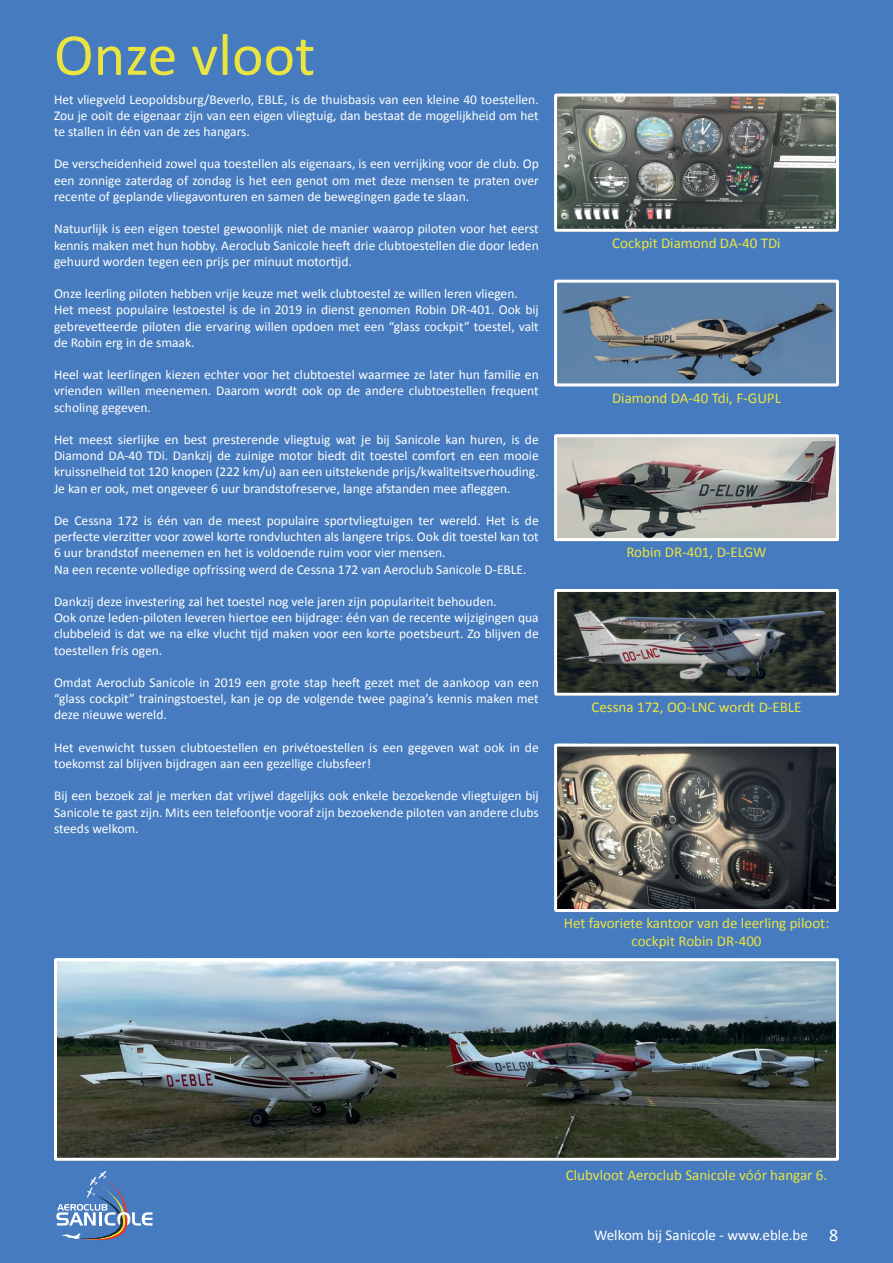
<style>
.page{position:relative;width:893px;height:1263px;background:#467cbf}
.page>*{position:absolute;margin:0;border:0;box-sizing:border-box;transform-origin:0 0}
.t1{font:60px "Calibri";color:#eae441}
.t2{font:15px/18px "Calibri";color:#eae441;text-align:center}
.t3{font:15px "Calibri";color:#fff}
.t4{font:13.5px/16.2px "Calibri";color:#fff;text-align:justify}
.s1{font-size:18px}
</style>
<div class="page">
<svg style="left:56px;top:1171px;width:97px;height:70px"></svg>
<img style="left:558px;top:98px;width:277px;height:130px">
<div style="left:554px;top:94px;width:285px;height:138px;border:3px solid #fff"></div>
<img style="left:558px;top:284px;width:277px;height:98px">
<div style="left:554px;top:280px;width:285px;height:106px;border:3px solid #fff"></div>
<img style="left:558px;top:438px;width:277px;height:99px">
<div style="left:554px;top:434px;width:285px;height:107px;border:3px solid #fff"></div>
<img style="left:558px;top:593px;width:277px;height:99px">
<div style="left:554px;top:589px;width:285px;height:107px;border:3px solid #fff"></div>
<img style="left:558px;top:748px;width:277px;height:160px">
<div style="left:554px;top:744px;width:285px;height:168px;border:3px solid #fff"></div>
<img style="left:58px;top:962px;width:777px;height:195px">
<div style="left:54px;top:958px;width:785px;height:203px;border:3px solid #fff"></div>
<h1 class="t1" style="left:54px;top:17px;width:263px">Onze vloot</h1>
<p class="t4" style="left:54px;top:91px;width:486px">Het vliegveld Leopoldsburg/Beverlo, EBLE, is de thuisbasis van een kleine 40 toestellen.<br>Zou je ooit de eigenaar zijn van een eigen vliegtuig, dan bestaat de mogelijkheid om het te stallen in één van de zes hangars.</p>
<p class="t4" style="left:54px;top:156px;width:486px">De verscheidenheid zowel qua toestellen als eigenaars, is een verrijking voor de club. Op een zonnige zaterdag of zondag is het een genot om met deze mensen te praten over recente of geplande vliegavonturen en samen de bewegingen gade te slaan.</p>
<p class="t4" style="left:54px;top:221px;width:486px">Natuurlijk is een eigen toestel gewoonlijk niet de manier waarop piloten voor het eerst kennis maken met hun hobby. Aeroclub Sanicole heeft drie clubtoestellen die door leden gehuurd worden tegen een prijs per minuut motortijd.</p>
<p class="t4" style="left:54px;top:286px;width:486px;text-align:left">Onze leerling piloten hebben vrije keuze met welk clubtoestel ze willen leren vliegen.<br>Het meest populaire lestoestel is de in 2019 in dienst genomen Robin DR-401. Ook bij gebrevetteerde piloten die ervaring willen opdoen met een “glass cockpit” toestel, valt de Robin erg in de smaak.</p>
<p class="t4" style="left:54px;top:367px;width:486px">Heel wat leerlingen kiezen echter voor het clubtoestel waarmee ze later hun familie en vrienden willen meenemen. Daarom wordt ook op de andere clubtoestellen frequent scholing gegeven.</p>
<p class="t4" style="left:54px;top:431px;width:486px">Het meest sierlijke en best presterende vliegtuig wat je bij Sanicole kan huren, is de Diamond DA-40 TDi. Dankzij de zuinige motor biedt dit toestel comfort en een mooie kruissnelheid tot 120 knopen (222 km/u) aan een uitstekende prijs/kwaliteitsverhouding.<br>Je kan er ook, met ongeveer 6 uur brandstofreserve, lange afstanden mee afleggen.</p>
<p class="t4" style="left:54px;top:512px;width:486px;text-align:left">De Cessna 172 is één van de meest populaire sportvliegtuigen ter wereld. Het is de perfecte vierzitter voor zowel korte rondvluchten als langere trips. Ook dit toestel kan tot 6 uur brandstof meenemen en het is voldoende ruim voor vier mensen.<br>Na een recente volledige opfrissing werd de Cessna 172 van Aeroclub Sanicole D-EBLE.</p>
<p class="t4" style="left:54px;top:593px;width:486px;text-align:left">Dankzij deze investering zal het toestel nog vele jaren zijn populariteit behouden.<br>Ook onze leden-piloten leveren hiertoe een bijdrage: één van de recente wijzigingen qua clubbeleid is dat we na elke vlucht tijd maken voor een korte poetsbeurt. Zo blijven de toestellen fris ogen.</p>
<p class="t4" style="left:54px;top:674px;width:486px">Omdat Aeroclub Sanicole in 2019 een grote stap heeft gezet met de aankoop van een “glass cockpit” trainingstoestel, kan je op de volgende twee pagina’s kennis maken met deze nieuwe wereld.</p>
<p class="t4" style="left:54px;top:739px;width:486px">Het evenwicht tussen clubtoestellen en privétoestellen is een gegeven wat ook in de toekomst zal blijven bijdragen aan een gezellige clubsfeer!</p>
<p class="t4" style="left:54px;top:788px;width:486px">Bij een bezoek zal je merken dat vrijwel dagelijks ook enkele bezoekende vliegtuigen bij Sanicole te gast zijn. Mits een telefoontje vooraf zijn bezoekende piloten van andere clubs steeds welkom.</p>
<p class="t2" style="left:612px;top:234px;width:170px">Cockpit Diamond DA-40 TDi</p>
<p class="t2" style="left:612px;top:389px;width:170px">Diamond DA-40 Tdi, F-GUPL</p>
<p class="t2" style="left:626px;top:543px;width:142px">Robin DR-401, D-ELGW</p>
<p class="t2" style="left:591px;top:698px;width:212px">Cessna 172, OO-LNC wordt D-EBLE</p>
<p class="t2" style="left:564px;top:914px;width:267px">Het favoriete kantoor van de leerling piloot: cockpit Robin DR-400</p>
<p class="t2" style="left:566px;top:1166px;width:263px">Clubvloot Aeroclub Sanicole vóór hangar 6.</p>
<p class="t3" style="left:594px;top:1226px;width:246px">Welkom bij Sanicole - www.eble.be <span class="s1">8</span></p>
</div>
